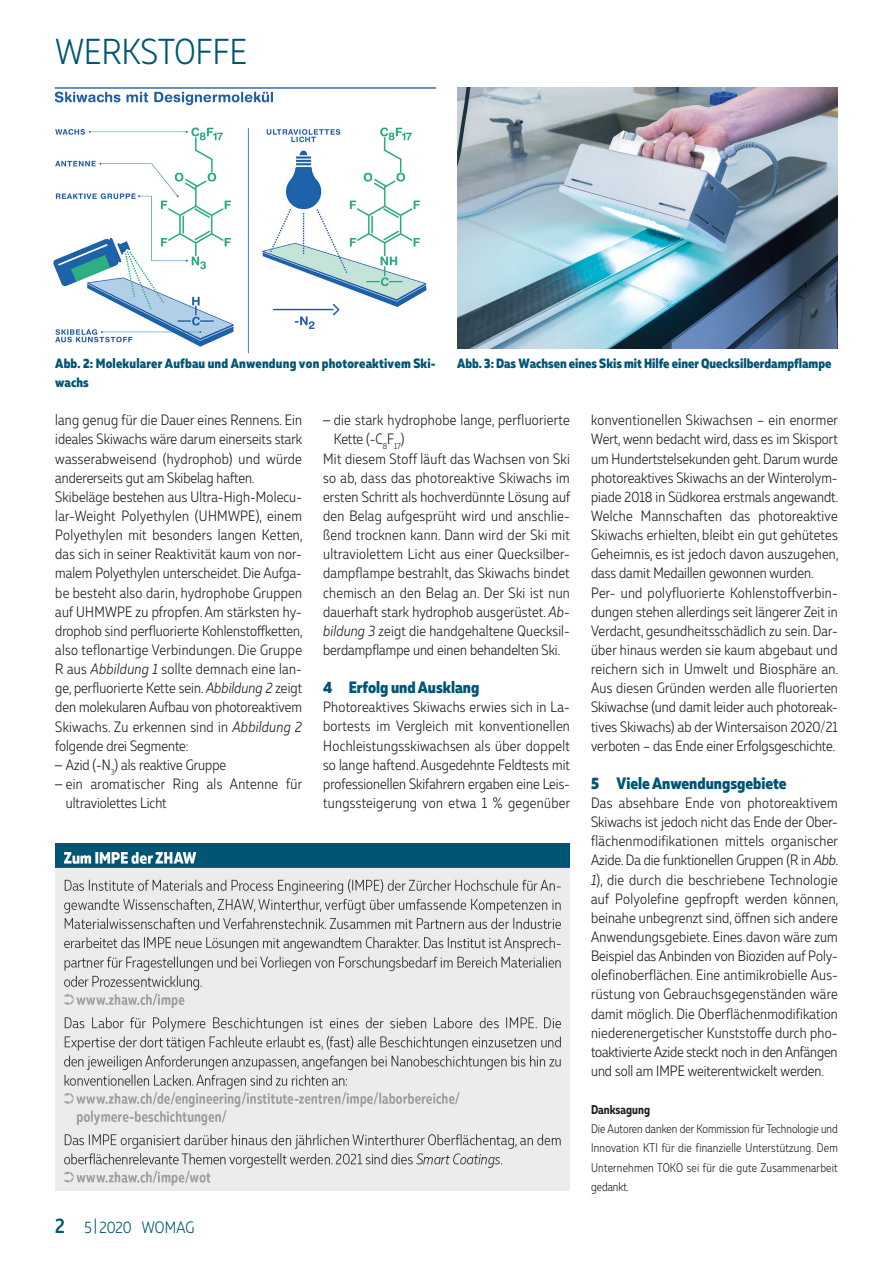
<style>
.page{position:relative;width:893px;height:1263px;background:#fff}
.page>*{position:absolute;margin:0;border:0;box-sizing:border-box;transform-origin:0 0}
.t1{font:36px "Muller Narrow Light 4";letter-spacing:.01em;color:#005576}
.t2{font:800 16.5px "Muller Narrow";color:#005576}
.t3{font:16.5px "Muller Narrow Light 5";letter-spacing:.01em;color:#005576}
.t4{font:300 15px/19.2px "Muller Narrow";letter-spacing:.01em;color:#1d1e1f}
.t5{font:800 13.5px/19.2px "Muller Narrow";color:#005576}
.t6{font:700 12.75px "Muller Narrow";color:#1d1e1f;scale:.96 1}
.t7{font:300 12.45px/19.2px "Muller Narrow";letter-spacing:.02em;color:#1d1e1f;text-align:justify;scale:.96 1}
.s1{font-style:italic}
.s2{font-family:"Meta Plus Normal";font-weight:400}
.s3{font-family:"Muller Narrow";font-weight:500;font-size:21px}
</style>
<div class="page">
<img style="left:55px;top:843px;width:515px;height:348px">
<img style="left:53px;top:87px;width:383px;height:267px">
<img style="left:457px;top:88px;width:380px;height:260px">
<h1 class="t1" style="left:55px;top:30px;width:193px">WERKSTOFFE</h1>
<p class="t5" style="left:55px;top:354px;width:382px">Abb. 2: Molekularer Aufbau und Anwendung von photoreaktivem Ski&shy;wachs</p>
<p class="t5" style="left:457px;top:354px;width:376px">Abb. 3: Das Wachsen eines Skis mit Hilfe einer Quecksilberdampflampe</p>
<p class="t4" style="left:55px;top:410px;width:249px">lang genug für die Dauer eines Rennens. Ein ideales Skiwachs wäre darum einerseits stark wasserabweisend (hydrophob) und würde andererseits gut am Skibelag haften.<br>Skibeläge bestehen aus Ultra-High-Molecu&shy;lar-Weight Polyethylen (UHMWPE), einem Polyethylen mit besonders langen Ketten, das sich in seiner Reaktivität kaum von nor&shy;malem Polyethylen unterscheidet. Die Aufga&shy;be besteht also darin, hydrophobe Gruppen auf UHMWPE zu pfropfen. Am stärksten hy&shy;drophob sind perfluorierte Kohlenstoffketten, also teflonartige Verbindungen. Die Gruppe R aus <span class="s1">Abbildung 1</span> sollte demnach eine lan&shy;ge, perfluorierte Kette sein. <span class="s1">Abbildung 2</span> zeigt den molekularen Aufbau von photoreaktivem Skiwachs. Zu erkennen sind in <span class="s1">Abbildung 2 </span>folgende drei Segmente:</p>
<p class="t4" style="left:55px;top:755px;width:172px"><span class="s2">–</span> Azid (-N<sub>3</sub>) als reaktive Gruppe</p>
<p class="t4" style="left:66px;top:774px;width:238px;text-indent:-11px"><span class="s2">–</span> ein aromatischer Ring als Antenne für ultraviolettes Licht</p>
<p class="t3" style="left:55px;top:1217px;width:141px"><span class="s3">2</span> 5 | 2020 WOMAG</p>
<p class="t4" style="left:323px;top:410px;width:248px"><span class="s2">–</span> die stark hydrophobe lange, perfluorierte</p>
<p class="t4" style="left:334px;top:430px;width:72px">Kette (-C<sub>8</sub>F<sub>17</sub>)</p>
<p class="t4" style="left:323px;top:449px;width:248px">Mit diesem Stoff läuft das Wachsen von Ski</p>
<p class="t4" style="left:323px;top:468px;width:248px">so ab, dass das photoreaktive Skiwachs im</p>
<p class="t4" style="left:323px;top:487px;width:249px">ersten Schritt als hochverdünnte Lösung auf</p>
<p class="t4" style="left:323px;top:506px;width:248px">den Belag aufgesprüht wird und anschlie-</p>
<p class="t4" style="left:323px;top:525px;width:248px">ßend trocknen kann. Dann wird der Ski mit</p>
<p class="t4" style="left:323px;top:544px;width:248px">ultraviolettem Licht aus einer Quecksilber-</p>
<p class="t4" style="left:323px;top:563px;width:248px">dampflampe bestrahlt, das Skiwachs bindet</p>
<p class="t4" style="left:323px;top:583px;width:248px">chemisch an den Belag an. Der Ski ist nun</p>
<p class="t4" style="left:323px;top:602px;width:248px">dauerhaft stark hydrophob ausgerüstet. <span class="s1">Ab-</span></p>
<p class="t4" style="left:323px;top:621px;width:248px"><span class="s1">bildung 3</span> zeigt die handgehaltene Quecksil-</p>
<p class="t4" style="left:323px;top:640px;width:238px">berdampflampe und einen behandelten Ski.</p>
<p class="t2" style="left:323px;top:677px;width:158px">4 Erfolg und Ausklang</p>
<p class="t4" style="left:323px;top:697px;width:248px;text-align:justify">Photoreaktives Skiwachs erwies sich in La&shy;bortests im Vergleich mit konventionellen Hochleistungsskiwachsen als über doppelt so lange haftend. Ausgedehnte Feldtests mit professionellen Skifahrern ergaben eine Leis&shy;tungssteigerung von etwa 1 % gegenüber</p>
<p class="t4" style="left:591px;top:410px;width:249px">konventionellen Skiwachsen – ein enormer Wert, wenn bedacht wird, dass es im Skisport um Hundertstelsekunden geht. Darum wurde photoreaktives Skiwachs an der Winterolym&shy;piade 2018 in Südkorea erstmals angewandt.<br>Welche Mannschaften das photoreaktive Skiwachs erhielten, bleibt ein gut gehütetes Geheimnis, es ist jedoch davon auszugehen, dass damit Medaillen gewonnen wurden.<br>Per- und polyfluorierte Kohlenstoffverbin&shy;dungen stehen allerdings seit längerer Zeit in Verdacht, gesundheitsschädlich zu sein. Dar&shy;über hinaus werden sie kaum abgebaut und reichern sich in Umwelt und Biosphäre an.<br>Aus diesen Gründen werden alle fluorierten Skiwachse (und damit leider auch photoreak&shy;tives Skiwachs) ab der Wintersaison 2020/21 verboten – das Ende einer Erfolgsgeschichte.</p>
<p class="t2" style="left:591px;top:772px;width:197px">5 Viele Anwendungsgebiete</p>
<p class="t4" style="left:591px;top:793px;width:249px">Das absehbare Ende von photoreaktivem Skiwachs ist jedoch nicht das Ende der Ober&shy;flächenmodifikationen mittels organischer Azide. Da die funktionellen Gruppen (R in <span class="s1">Abb.<br>1</span>), die durch die beschriebene Technologie auf Polyolefine gepfropft werden können, beinahe unbegrenzt sind, öffnen sich andere Anwendungsgebiete. Eines davon wäre zum Beispiel das Anbinden von Bioziden auf Poly&shy;olefinoberflächen. Eine antimikrobielle Aus&shy;rüstung von Gebrauchsgegenständen wäre damit möglich. Die Oberflächenmodifikation niederenergetischer Kunststoffe durch pho&shy;toaktivierte Azide steckt noch in den Anfängen und soll am IMPE weiterentwickelt werden.</p>
<p class="t6" style="left:591px;top:1102px;width:63px">Danksagung</p>
<p class="t7" style="left:591px;top:1119px;width:259px">Die Autoren danken der Kommission für Technologie und Innovation KTI für die finanzielle Unterstützung. Dem Unternehmen TOKO sei für die gute Zusammenarbeit gedankt.</p>
</div>
